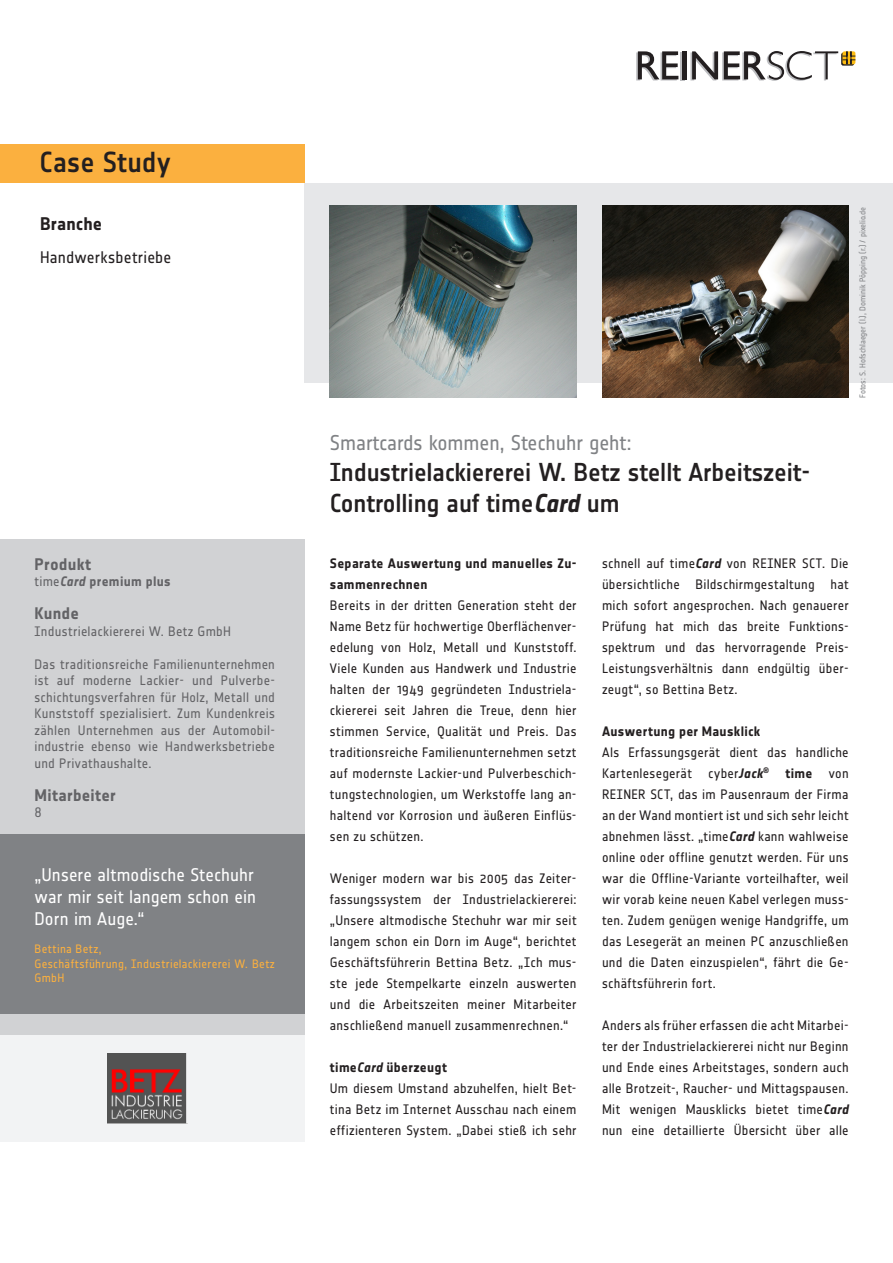
<style>
.page{position:relative;width:893px;height:1263px;background:#fff}
.page>*{position:absolute;margin:0;border:0;box-sizing:border-box;transform-origin:0 0}
.headline{font:500 28.5px "Notes";color:#231f20}
.t1{font:500 25.5px/30.6px "Notes";letter-spacing:-.005em;color:#231f20}
.t2{font:21px "Notes";letter-spacing:-.005em;color:#808285}
.subline{font:18px/21.6px "Notes";color:#fff}
.subline-2{font:700 18px "Notes";letter-spacing:.005em;color:#231f20}
.subline-3{font:700 16.5px "Notes";letter-spacing:.015em;color:#636366}
.subline-4{font:16.5px "Notes";letter-spacing:.01em;color:#231f20}
.fließtext{font:13.5px/21px "Notes";letter-spacing:.02em;color:#231f20;text-align:justify}
.subline-5{font:13.5px/16.5px "Notes";letter-spacing:.02em;color:#636366;text-align:justify}
.fließtext-2{font:700 13.5px/21px "Notes";letter-spacing:.025em;color:#231f20}
.subline-6{font:700 13.5px "Notes";letter-spacing:.02em;color:#636366}
.subline-7{font:12px/14.4px "Notes";letter-spacing:.03em;color:#fbb03f}
.t3{font:8.25px "Notes";letter-spacing:-.005em;color:#808285}
.s1{font-weight:400}
.s2{font-style:italic}
.s3{font-weight:700;font-style:italic}
.s4{font-weight:700}
</style>
<div class="page">
<div style="left:0;top:1029px;width:304px;height:112px;background:#f2f3f4"></div>
<div style="left:0;top:539px;width:304px;height:496px;background:#d1d2d4"></div>
<div style="left:0;top:835px;width:304px;height:179px;background:#808285"></div>
<div style="left:0;top:145px;width:304px;height:38px;background:#fbb03f"></div>
<div style="left:304px;top:183px;width:588px;height:200px;background:#e6e7e9"></div>
<hr style="left:681px;top:52px;width:4px;height:28px;background:#bcbdc0">
<svg style="left:636px;top:51px;width:42px;height:29px"></svg>
<hr style="left:682px;top:51px;width:4px;height:28px;background:#231f20">
<svg style="left:690px;top:51px;width:165px;height:30px"></svg>
<img style="left:330px;top:206px;width:246px;height:191px">
<img style="left:602px;top:206px;width:247px;height:191px">
<img style="left:107px;top:1053px;width:80px;height:70px">
<p class="headline" style="left:40px;top:146px;width:132px">Case Study</p>
<p class="subline-2" style="left:40px;top:214px;width:64px">Branche</p>
<p class="subline-4" style="left:40px;top:248px;width:133px">Handwerksbetriebe</p>
<p class="subline-3" style="left:35px;top:554px;width:58px">Produkt</p>
<p class="subline-6" style="left:35px;top:574px;width:138px"><span class="s1">time</span><span class="s2">Card</span> premium plus</p>
<p class="subline-3" style="left:35px;top:604px;width:46px">Kunde</p>
<p class="subline-5" style="left:35px;top:622px;width:198px">Industrielackiererei W. Betz GmbH</p>
<p class="subline-5" style="left:35px;top:655px;width:242px">Das traditionsreiche Familienunternehmen ist auf moderne Lackier- und Pulverbe&shy;schichtungsverfahren für Holz, Metall und Kunststoff spezialisiert. Zum Kundenkreis zählen Unternehmen aus der Automobil&shy;industrie ebenso wie Handwerksbetriebe und Privathaushalte.</p>
<p class="subline-3" style="left:35px;top:785px;width:83px">Mitarbeiter</p>
<p class="subline-5" style="left:35px;top:804px;width:9px">8</p>
<p class="subline" style="left:35px;top:864px;width:223px">„Unsere altmodische Stechuhr war mir seit langem schon ein<br>Dorn im Auge.“</p>
<p class="subline-7" style="left:35px;top:942px;width:69px">Bettina Betz,</p>
<p class="subline-7" style="left:35px;top:956px;width:242px">Geschäftsführung, Industrielackiererei W. Betz<br>GmbH</p>
<p class="t2" style="left:330px;top:431px;width:303px">Smartcards kommen, Stechuhr geht:</p>
<p class="t1" style="left:330px;top:457px;width:482px">Industrielackiererei W. Betz stellt Arbeitszeit-<br>Controlling auf time<span class="s3">Card</span> um</p>
<p class="t3" style="left:858px;top:398px;width:193px;rotate:-90deg">Fotos: S. Hofschlaeger (l.), Dominik Pöpping (r.) / pixelio.de</p>
<p class="fließtext-2" style="left:330px;top:552px;width:248px">Separate Auswertung und manuelles Zu&shy;sammenrechnen</p>
<p class="fließtext" style="left:330px;top:594px;width:248px">Bereits in der dritten Generation steht der Name Betz für hochwertige Oberflächenver&shy;edelung von Holz, Metall und Kunststoff.<br>Viele Kunden aus Handwerk und Industrie halten der 1949 gegründeten Industriela&shy;ckiererei seit Jahren die Treue, denn hier stimmen Service, Qualität und Preis. Das traditionsreiche Familienunternehmen setzt auf modernste Lackier-und Pulverbeschich&shy;tungstechnologien, um Werkstoffe lang an&shy;haltend vor Korrosion und äußeren Einflüs&shy;sen zu schützen.</p>
<p class="fließtext" style="left:330px;top:867px;width:248px">Weniger modern war bis 2005 das Zeiter&shy;fassungssystem der Industrielackiererei: „Unsere altmodische Stechuhr war mir seit langem schon ein Dorn im Auge“, berichtet Geschäftsführerin Bettina Betz. „Ich mus&shy;ste jede Stempelkarte einzeln auswerten und die Arbeitszeiten meiner Mitarbeiter anschließend manuell zusammenrechnen.“</p>
<p class="fließtext-2" style="left:330px;top:1056px;width:119px">time<span class="s2">Card</span> überzeugt</p>
<p class="fließtext" style="left:330px;top:1077px;width:248px">Um diesem Umstand abzuhelfen, hielt Bet&shy;tina Betz im Internet Ausschau nach einem effizienteren System. „Dabei stieß ich sehr</p>
<p class="fließtext" style="left:602px;top:552px;width:248px">schnell auf time<span class="s3">Card</span> von REINER SCT. Die übersichtliche Bildschirmgestaltung hat mich sofort angesprochen. Nach genauerer Prüfung hat mich das breite Funktions&shy;spektrum und das hervorragende Preis-Leistungsverhältnis dann endgültig über&shy;zeugt“, so Bettina Betz.</p>
<p class="fließtext-2" style="left:602px;top:720px;width:160px">Auswertung per Mausklick</p>
<p class="fließtext" style="left:602px;top:741px;width:248px">Als Erfassungsgerät dient das handliche Kartenlesegerät cyber<span class="s3">Jack</span><sup>®</sup> <span class="s4">time</span> von REINER SCT, das im Pausenraum der Firma an der Wand montiert ist und sich sehr leicht abnehmen lässt. „time<span class="s3">Card</span> kann wahlweise online oder offline genutzt werden. Für uns war die Offline-Variante vorteilhafter, weil wir vorab keine neuen Kabel verlegen muss&shy;ten. Zudem genügen wenige Handgriffe, um das Lesegerät an meinen PC anzuschließen und die Daten einzuspielen“, fährt die Ge&shy;schäftsführerin fort.</p>
<p class="fließtext" style="left:602px;top:1014px;width:248px">Anders als früher erfassen die acht Mitarbei&shy;ter der Industrielackiererei nicht nur Beginn und Ende eines Arbeitstages, sondern auch alle Brotzeit-, Raucher- und Mittagspausen.<br>Mit wenigen Mausklicks bietet time<span class="s3">Card </span>nun eine detaillierte Übersicht über alle</p>
</div>
